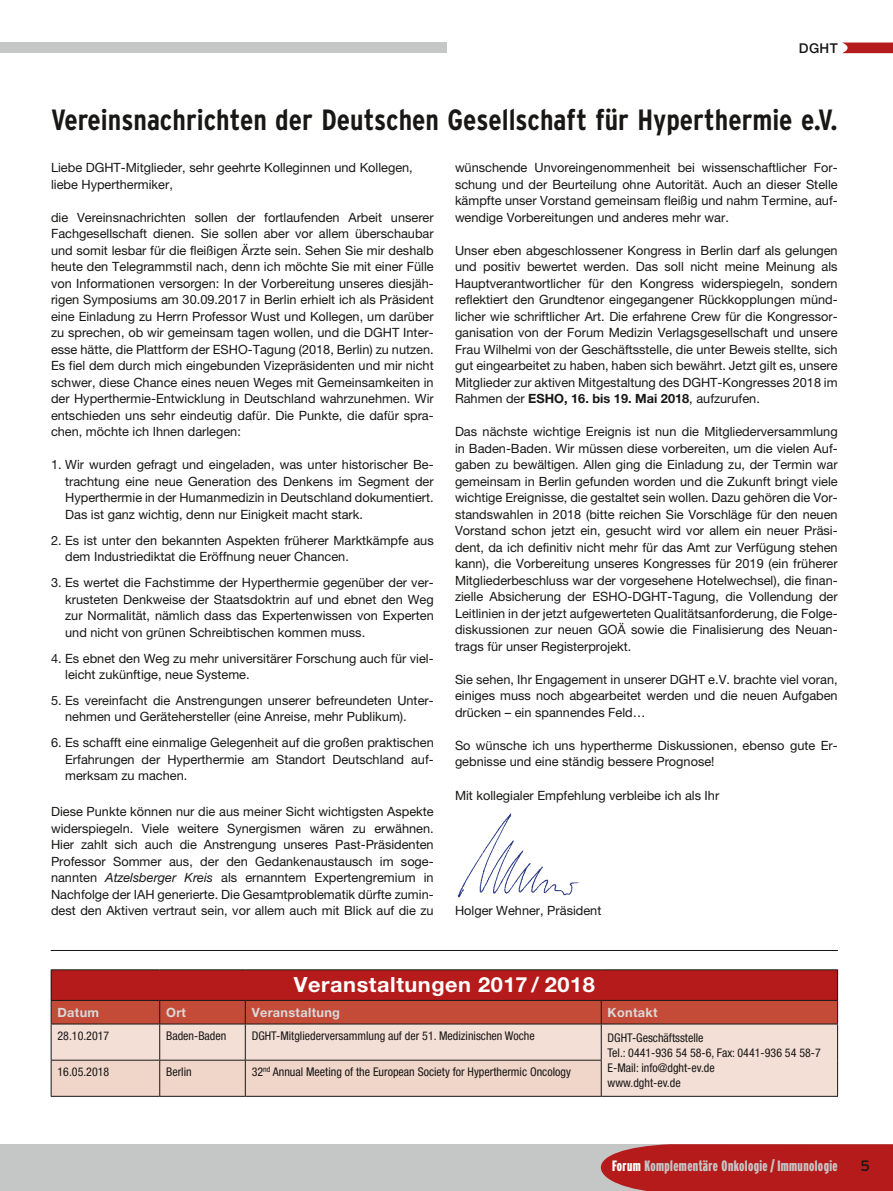
<style>
.page{position:relative;width:893px;height:1191px;background:#fff}
.page>*{position:absolute;margin:0;border:0;box-sizing:border-box;transform-origin:0 0}
.t1{font:700 condensed 29.25px "Interstate";color:#181716}
.t2{font:700 20.85px "Helvetica Neue";letter-spacing:.025em;color:#fff;scale:1.04 1}
.t3{font:900 extra-condensed 15px "Interstate";letter-spacing:.025em;color:#c5c6c6}
.t4{font:15px "Interstate";color:#181716}
.t5{font:500 13.5px "Helvetica Neue";color:#181716}
.t6{font:12.75px/16.5px "Helvetica Neue";color:#181716;text-align:justify}
.t7{font:700 12.75px "Helvetica Neue";letter-spacing:.025em;color:#d9dada}
.t8{font:condensed 12px/15px "Helvetica Neue";color:#181716}
.s1{font-style:italic}
.s2{font-weight:700}
.s3{color:#fff}
</style>
<div class="page">
<svg style="left:842px;top:43px;width:51px;height:10px"></svg>
<div style="left:0;top:43px;width:446px;height:10px;background:#c5c6c6"></div>
<div style="left:0;top:1144px;width:893px;height:47px;background:#c5c6c6"></div>
<svg style="left:601px;top:1144px;width:292px;height:47px"></svg>
<div style="left:51px;top:969px;width:787px;height:31px;background:#b51b1a"></div>
<div style="left:52px;top:1024px;width:785px;height:72px;background:#f4dfd6"></div>
<div style="left:52px;top:1060px;width:549px;height:36px;background:#f0d5c9"></div>
<hr style="left:51px;top:969px;width:109px;height:1px;background:#181716">
<hr style="left:51px;top:970px;width:1px;height:30px;background:#181716">
<hr style="left:160px;top:969px;width:85px;height:1px;background:#181716">
<hr style="left:245px;top:969px;width:356px;height:1px;background:#181716">
<hr style="left:601px;top:969px;width:237px;height:1px;background:#181716">
<hr style="left:837px;top:970px;width:1px;height:30px;background:#181716">
<div style="left:51px;top:1000px;width:787px;height:23px;background:#c34b38"></div>
<hr style="left:601px;top:1023px;width:237px;height:1px;background:#181716">
<hr style="left:837px;top:1024px;width:1px;height:36px;background:#181716">
<hr style="left:837px;top:1060px;width:1px;height:36px;background:#181716">
<hr style="left:601px;top:1096px;width:237px;height:1px;background:#181716">
<hr style="left:51px;top:1023px;width:109px;height:1px;background:#181716">
<hr style="left:51px;top:1024px;width:1px;height:35px;background:#181716">
<hr style="left:160px;top:1023px;width:85px;height:1px;background:#181716">
<hr style="left:159px;top:1024px;width:1px;height:35px;background:#181716">
<hr style="left:245px;top:1023px;width:356px;height:1px;background:#181716">
<hr style="left:245px;top:1024px;width:1px;height:35px;background:#181716">
<hr style="left:601px;top:1024px;width:1px;height:35px;background:#181716">
<hr style="left:51px;top:1059px;width:109px;height:1px;background:#181716">
<hr style="left:51px;top:1060px;width:1px;height:36px;background:#181716">
<hr style="left:160px;top:1059px;width:85px;height:1px;background:#181716">
<hr style="left:159px;top:1060px;width:1px;height:36px;background:#181716">
<hr style="left:245px;top:1059px;width:357px;height:1px;background:#181716">
<hr style="left:245px;top:1060px;width:1px;height:36px;background:#181716">
<hr style="left:601px;top:1060px;width:1px;height:36px;background:#181716">
<hr style="left:51px;top:1096px;width:109px;height:1px;background:#181716">
<hr style="left:160px;top:1096px;width:85px;height:1px;background:#181716">
<hr style="left:245px;top:1096px;width:356px;height:1px;background:#181716">
<hr style="left:51px;top:950px;width:787px;height:1px;background:#181716">
<img style="left:457px;top:813px;width:122px;height:85px">
<p class="t5" style="left:799px;top:40px;width:40px">DGHT</p>
<h1 class="t1" style="left:51px;top:103px;width:788px">Vereinsnachrichten der Deutschen Gesellschaft für Hyperthermie e.V.</h1>
<p class="t6" style="left:51px;top:159px;width:363px">Liebe DGHT-Mitglieder, sehr geehrte Kolleginnen und Kollegen, liebe Hyperthermiker,</p>
<p class="t6" style="left:51px;top:209px;width:384px">die Vereinsnachrichten sollen der fortlaufenden Arbeit unserer Fachgesellschaft dienen. Sie sollen aber vor allem überschaubar und somit lesbar für die fleißigen Ärzte sein. Sehen Sie mir deshalb heute den Telegrammstil nach, denn ich möchte Sie mit einer Fülle von Informationen versorgen: In der Vorbereitung unseres diesjäh&shy;rigen Symposiums am 30.09.2017 in Berlin erhielt ich als Präsident eine Einladung zu Herrn Professor Wust und Kollegen, um darüber zu sprechen, ob wir gemeinsam tagen wollen, und die DGHT Inter&shy;esse hätte, die Plattform der ESHO-Tagung (2018, Berlin) zu nutzen.<br>Es fiel dem durch mich eingebunden Vizepräsidenten und mir nicht schwer, diese Chance eines neuen Weges mit Gemeinsamkeiten in der Hyperthermie-Entwicklung in Deutschland wahrzunehmen. Wir entschieden uns sehr eindeutig dafür. Die Punkte, die dafür spra&shy;chen, möchte ich Ihnen darlegen:</p>
<p class="t6" style="left:65px;top:456px;width:370px;text-indent:-14px">1. Wir wurden gefragt und eingeladen, was unter historischer Be&shy;trachtung eine neue Generation des Denkens im Segment der Hyperthermie in der Humanmedizin in Deutschland dokumentiert.<br>Das ist ganz wichtig, denn nur Einigkeit macht stark.</p>
<p class="t6" style="left:65px;top:532px;width:370px;text-indent:-14px">2. Es ist unter den bekannten Aspekten früherer Marktkämpfe aus dem Industriediktat die Eröffnung neuer Chancen.</p>
<p class="t6" style="left:65px;top:574px;width:370px;text-indent:-14px">3. Es wertet die Fachstimme der Hyperthermie gegenüber der ver&shy;krusteten Denkweise der Staatsdoktrin auf und ebnet den Weg zur Normalität, nämlich dass das Expertenwissen von Experten und nicht von grünen Schreibtischen kommen muss.</p>
<p class="t6" style="left:65px;top:649px;width:370px;text-indent:-14px">4. Es ebnet den Weg zu mehr universitärer Forschung auch für viel&shy;leicht zukünftige, neue Systeme.</p>
<p class="t6" style="left:65px;top:692px;width:370px;text-indent:-14px">5. Es vereinfacht die Anstrengungen unserer befreundeten Unter&shy;nehmen und Gerätehersteller (eine Anreise, mehr Publikum).</p>
<p class="t6" style="left:65px;top:734px;width:370px;text-indent:-14px">6. Es schafft eine einmalige Gelegenheit auf die großen praktischen Erfahrungen der Hyperthermie am Standort Deutschland auf&shy;merksam zu machen.</p>
<p class="t6" style="left:51px;top:803px;width:384px">Diese Punkte können nur die aus meiner Sicht wichtigsten Aspekte widerspiegeln. Viele weitere Synergismen wären zu erwähnen.<br>Hier zahlt sich auch die Anstrengung unseres Past-Präsidenten Professor Sommer aus, der den Gedankenaustausch im soge&shy;nannten <span class="s1">Atzelsberger Kreis</span> als ernanntem Expertengremium in Nachfolge der IAH generierte. Die Gesamtproblematik dürfte zumin&shy;dest den Aktiven vertraut sein, vor allem auch mit Blick auf die zu</p>
<p class="t6" style="left:455px;top:159px;width:384px">wünschende Unvoreingenommenheit bei wissenschaftlicher For&shy;schung und der Beurteilung ohne Autorität. Auch an dieser Stelle kämpfte unser Vorstand gemeinsam fleißig und nahm Termine, auf&shy;wendige Vorbereitungen und anderes mehr war.</p>
<p class="t6" style="left:455px;top:242px;width:384px">Unser eben abgeschlossener Kongress in Berlin darf als gelungen und positiv bewertet werden. Das soll nicht meine Meinung als Hauptverantwortlicher für den Kongress widerspiegeln, sondern reflektiert den Grundtenor eingegangener Rückkopplungen münd&shy;licher wie schriftlicher Art. Die erfahrene Crew für die Kongressor&shy;ganisation von der Forum Medizin Verlagsgesellschaft und unsere Frau Wilhelmi von der Geschäftsstelle, die unter Beweis stellte, sich gut eingearbeitet zu haben, haben sich bewährt. Jetzt gilt es, unsere Mitglieder zur aktiven Mitgestaltung des DGHT-Kongresses 2018 im Rahmen der <span class="s2">ESHO, 16. bis 19. Mai 2018</span>, aufzurufen.</p>
<p class="t6" style="left:455px;top:423px;width:384px">Das nächste wichtige Ereignis ist nun die Mitgliederversammlung in Baden-Baden. Wir müssen diese vorbereiten, um die vielen Auf&shy;gaben zu bewältigen. Allen ging die Einladung zu, der Termin war gemeinsam in Berlin gefunden worden und die Zukunft bringt viele wichtige Ereignisse, die gestaltet sein wollen. Dazu gehören die Vor&shy;standswahlen in 2018 (bitte reichen Sie Vorschläge für den neuen Vorstand schon jetzt ein, gesucht wird vor allem ein neuer Präsi&shy;dent, da ich definitiv nicht mehr für das Amt zur Verfügung stehen kann), die Vorbereitung unseres Kongresses für 2019 (ein früherer Mitgliederbeschluss war der vorgesehene Hotelwechsel), die finan&shy;zielle Absicherung der ESHO-DGHT-Tagung, die Vollendung der Leitlinien in der jetzt aufgewerteten Qualitätsanforderung, die Folge&shy;diskussionen zur neuen GOÄ sowie die Finalisierung des Neuan&shy;trags für unser Registerprojekt.</p>
<p class="t6" style="left:455px;top:671px;width:384px">Sie sehen, Ihr Engagement in unserer DGHT e.V. brachte viel voran, einiges muss noch abgearbeitet werden und die neuen Aufgaben drücken – ein spannendes Feld…</p>
<p class="t6" style="left:455px;top:737px;width:384px">So wünsche ich uns hypertherme Diskussionen, ebenso gute Er&shy;gebnisse und eine ständig bessere Prognose!</p>
<p class="t6" style="left:455px;top:786px;width:266px">Mit kollegialer Empfehlung verbleibe ich als Ihr</p>
<p class="t6" style="left:455px;top:902px;width:148px">Holger Wehner, Präsident</p>
<h2 class="t2" style="left:294px;top:971px;width:291px">Veranstaltungen 2017 / 2018</h2>
<p class="t7" style="left:58px;top:1004px;width:43px">Datum</p>
<p class="t7" style="left:166px;top:1004px;width:22px">Ort</p>
<p class="t7" style="left:252px;top:1004px;width:90px">Veranstaltung</p>
<p class="t7" style="left:608px;top:1004px;width:52px">Kontakt</p>
<p class="t8" style="left:58px;top:1028px;width:53px">28.10.2017</p>
<p class="t8" style="left:166px;top:1028px;width:62px">Baden-Baden</p>
<p class="t8" style="left:252px;top:1028px;width:284px">DGHT-Mitgliederversammlung auf der 51. Medizinischen Woche</p>
<p class="t8" style="left:608px;top:1030px;width:215px">DGHT-Geschäftsstelle<br>Tel.: 0441-936 54 58-6, Fax: 0441-936 54 58-7<br>E-Mail: info@dght-ev.de<br>www.dght-ev.de</p>
<p class="t8" style="left:58px;top:1064px;width:53px">16.05.2018</p>
<p class="t8" style="left:166px;top:1064px;width:27px">Berlin</p>
<p class="t8" style="left:252px;top:1064px;width:321px">32<sup>nd</sup> Annual Meeting of the European Society for Hyperthermic Oncology</p>
<p class="t3" style="left:612px;top:1157px;width:227px"><span class="s3">Forum</span> Komplementäre Onkologie / Immunologie</p>
<p class="t4" style="left:861px;top:1157px;width:11px">5</p>
</div>
